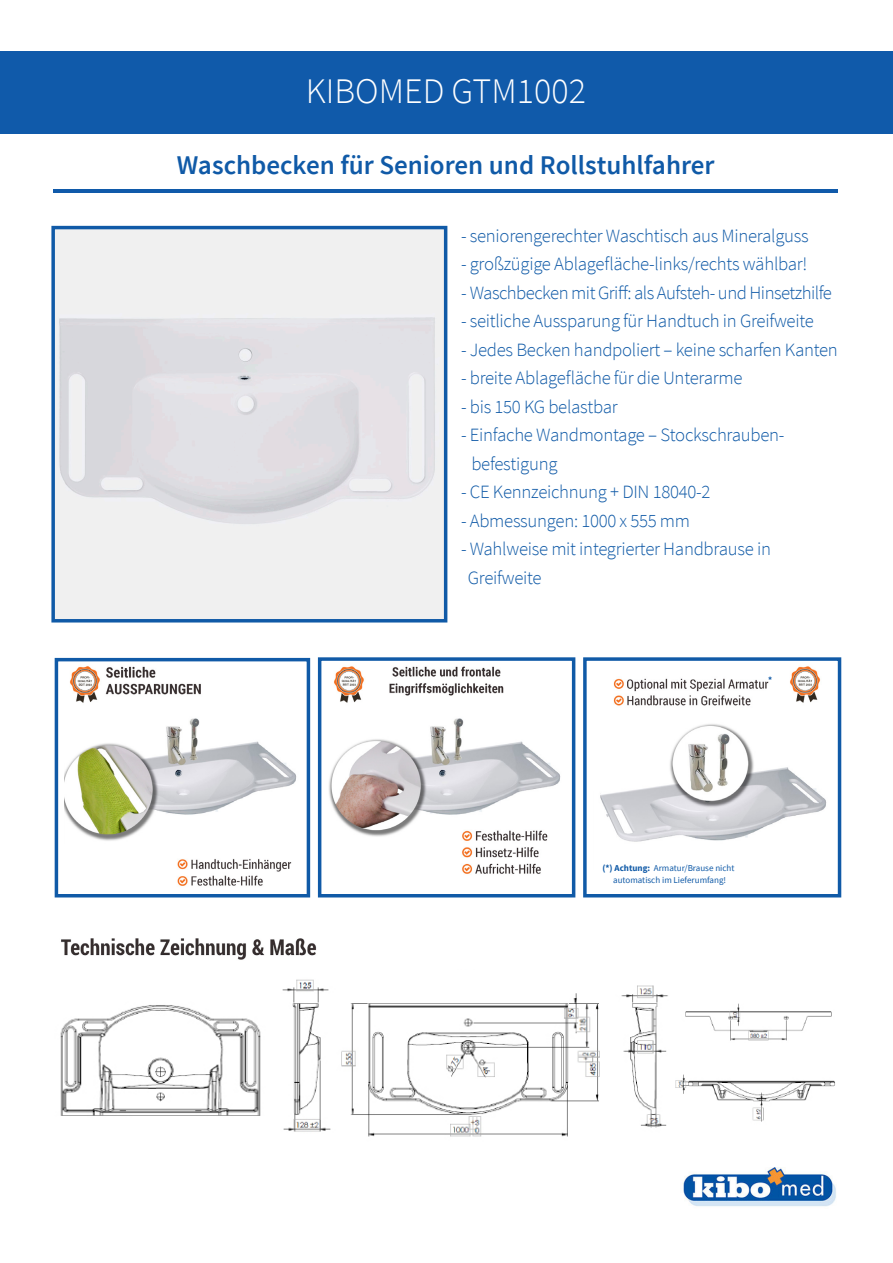
<style>
.page{position:relative;width:893px;height:1263px;background:#fff}
.page>*{position:absolute;margin:0;border:0;box-sizing:border-box;transform-origin:0 0}
.t1{font:300 36px "Source Sans Pro";color:#fff}
.t2{font:600 27px "Source Sans Pro";color:#105aa7}
.t3{font:300 18.75px "Source Sans Pro";letter-spacing:-.015em;color:#105aa7}
.t4{font:9px "Source Sans Pro";color:#105aa7}
.t5{font:700 9px "Source Sans Pro";color:#105aa7}
.s1{font-weight:700}
</style>
<div class="page">
<img style="left:682px;top:1167px;width:154px;height:40px">
<div style="left:0;top:51px;width:893px;height:82px;background:#105aaa"></div>
<img style="left:55px;top:230px;width:388px;height:388px">
<div style="left:51px;top:226px;width:396px;height:396px;border:3px solid #105aa7"></div>
<img style="left:60px;top:979px;width:608px;height:158px">
<img style="left:64px;top:666px;width:233px;height:220px">
<div style="left:55px;top:658px;width:255px;height:239px;border:3px solid #105aa7"></div>
<img style="left:329px;top:666px;width:232px;height:208px">
<div style="left:318px;top:657px;width:257px;height:240px;border:3px solid #105aa7"></div>
<img style="left:600px;top:666px;width:227px;height:176px">
<div style="left:583px;top:657px;width:258px;height:240px;border:3px solid #105aa7"></div>
<img style="left:61px;top:938px;width:256px;height:22px">
<hr style="left:53px;top:189px;width:785px;height:4px;background:#105aaa">
<img style="left:685px;top:1003px;width:147px;height:38px">
<img style="left:675px;top:1074px;width:160px;height:48px">
<p class="t1" style="left:306px;top:69px;width:282px">KIBOMED GTM1002</p>
<p class="t2" style="left:177px;top:148px;width:539px">Waschbecken für Senioren und Rollstuhlfahrer</p>
<p class="t3" style="left:461px;top:224px;width:349px">- seniorengerechter Waschtisch aus Mineralguss</p>
<p class="t3" style="left:461px;top:253px;width:348px">- großzügige Ablagefläche-links/rechts wählbar!</p>
<p class="t3" style="left:461px;top:281px;width:372px">- Waschbecken mit Griff: als Aufsteh- und Hinsetzhilfe</p>
<p class="t3" style="left:461px;top:310px;width:354px">- seitliche Aussparung für Handtuch in Greifweite</p>
<p class="t3" style="left:461px;top:338px;width:378px">- Jedes Becken handpoliert – keine scharfen Kanten</p>
<p class="t3" style="left:461px;top:367px;width:283px">- breite Ablagefläche für die Unterarme</p>
<p class="t3" style="left:461px;top:395px;width:158px">- bis 150 KG belastbar</p>
<p class="t3" style="left:461px;top:424px;width:325px">- Einfache Wandmontage – Stockschrauben-</p>
<p class="t3" style="left:471px;top:452px;width:88px">befestigung</p>
<p class="t3" style="left:461px;top:481px;width:251px">- CE Kennzeichnung + DIN 18040-2</p>
<p class="t3" style="left:461px;top:509px;width:231px">- Abmessungen: 1000 x 555 mm</p>
<p class="t3" style="left:461px;top:538px;width:311px">- Wahlweise mit integrierter Handbrause in</p>
<p class="t3" style="left:468px;top:566px;width:75px">Greifweite</p>
<p class="t5" style="left:768px;top:674px;width:6px">*</p>
<p class="t4" style="left:602px;top:862px;width:134px"><span class="s1">(*) Achtung:</span> Armatur/Brause nicht</p>
<p class="t4" style="left:613px;top:874px;width:114px">automatisch im Lieferumfang!</p>
</div>
